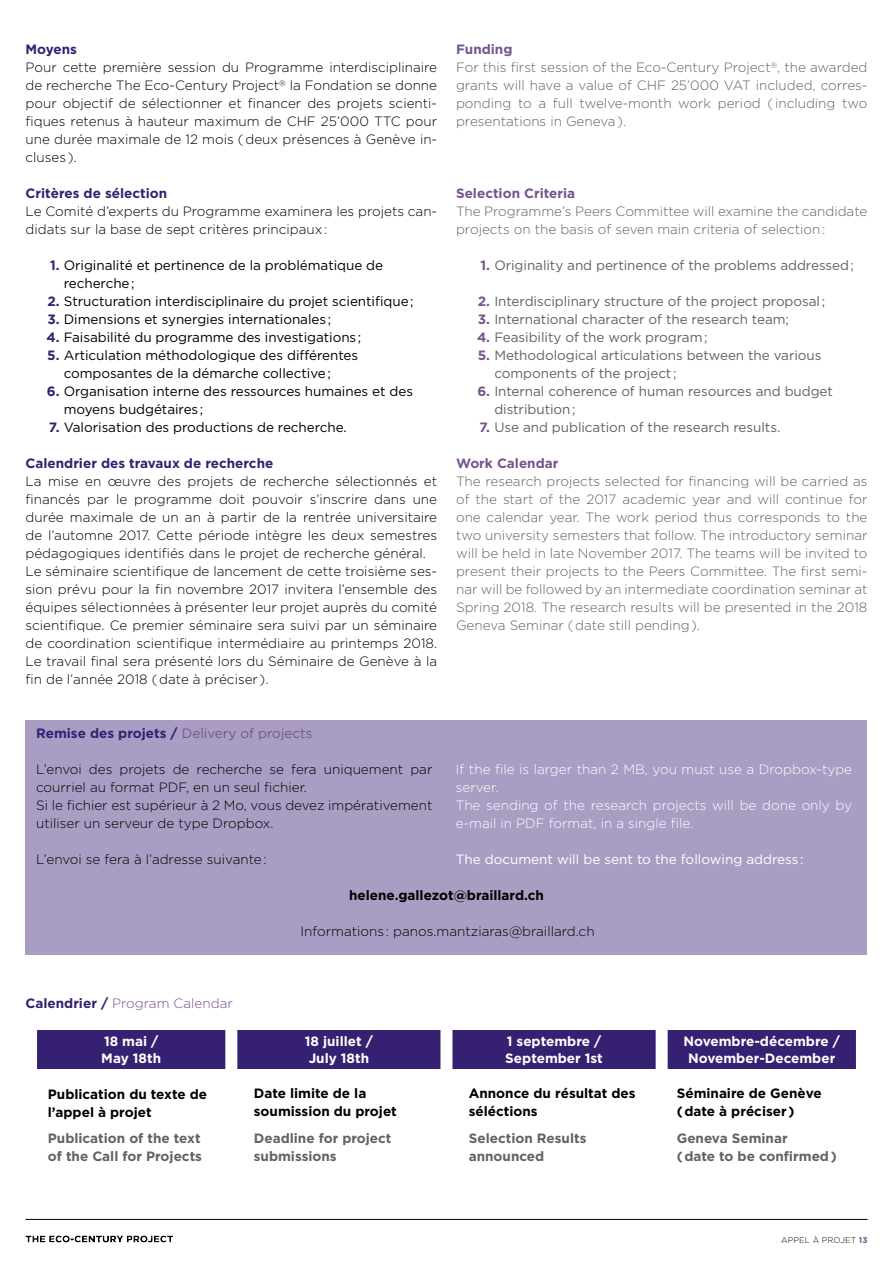
<style>
.page{position:relative;width:893px;height:1263px;background:#fff}
.page>*{position:absolute;margin:0;border:0;box-sizing:border-box;transform-origin:0 0}
.t1{font:300 13.5px/18px "Gotham Pro";color:#000}
.t2{font:300 13.5px/18px "Gotham Pro";color:#636161}
.t3{font:13.5px/18px "Gotham Pro";letter-spacing:-.005em;color:#000}
.t4{font:13.5px/18px "Gotham Pro";letter-spacing:-.005em;color:#636161}
.t5{font:700 13.5px/18px "Gotham Pro";color:#000}
.t6{font:300 13.5px/18px "Gotham Pro";color:#fff}
.t7{font:700 13.5px/18px "Gotham Pro";color:#636161}
.t8{font:700 13.5px/16.2px "Gotham Pro";color:#fff}
.t9{font:700 13.5px "Gotham Pro";color:#362071}
.t10{font:13.5px "Gotham Pro";color:#fff}
.t11{font:13.5px "Gotham Pro";color:#76548e}
.t12{font:700 13.5px "Gotham Pro";color:#76548e}
.t13{font:300 13.5px "Gotham Pro";color:#76548e}
.t14{font:300 8.25px "Gotham Pro";letter-spacing:.02em;color:#000}
.s1{font-weight:700;color:#362071}
.s2{font-weight:700;color:#76548e}
</style>
<div class="page">
<hr style="left:26px;top:1219px;width:841px;height:1px;background:#000">
<svg style="left:26px;top:1235px;width:147px;height:8px"></svg>
<div style="left:26px;top:720px;width:841px;height:234px;background:#a99dc4"></div>
<div style="left:34px;top:1027px;width:194px;height:45px;background:#362071"></div>
<div style="left:31px;top:1024px;width:200px;height:51px;border:6px solid #fff"></div>
<div style="left:234px;top:1027px;width:209px;height:45px;background:#362071"></div>
<div style="left:231px;top:1024px;width:215px;height:51px;border:6px solid #fff"></div>
<div style="left:449px;top:1027px;width:210px;height:45px;background:#362071"></div>
<div style="left:446px;top:1024px;width:216px;height:51px;border:6px solid #fff"></div>
<div style="left:665px;top:1027px;width:194px;height:45px;background:#362071"></div>
<div style="left:662px;top:1024px;width:200px;height:51px;border:6px solid #fff"></div>
<p class="t9" style="left:26px;top:41px;width:53px">Moyens</p>
<p class="t1" style="left:26px;top:58px;width:413px;text-align:justify">Pour cette première session du Programme interdisciplinaire de recherche The Eco-Century Project<sup>®</sup> la Fondation se donne pour objectif de sélectionner et financer des projets scienti&shy;fiques retenus à hauteur maximum de CHF 25’000 TTC pour une durée maximale de 12 mois (deux présences à Genève in&shy;cluses ).</p>
<p class="t9" style="left:26px;top:185px;width:143px">Critères de sélection</p>
<p class="t1" style="left:26px;top:202px;width:413px">Le Comité d’experts du Programme examinera les projets can&shy;didats sur la base de sept critères principaux:</p>
<p class="t3" style="left:64px;top:256px;width:321px;text-indent:-14px"><span class="s1">1.</span> Originalité et pertinence de la problématique de recherche;</p>
<p class="t3" style="left:47px;top:292px;width:368px"><span class="s1">2.</span> Structuration interdisciplinaire du projet scientifique;</p>
<p class="t3" style="left:47px;top:310px;width:285px"><span class="s1">3.</span> Dimensions et synergies internationales;</p>
<p class="t3" style="left:47px;top:328px;width:316px"><span class="s1">4.</span> Faisabilité du programme des investigations;</p>
<p class="t3" style="left:64px;top:346px;width:296px;text-indent:-16px"><span class="s1">5.</span> Articulation méthodologique des différentes composantes de la démarche collective;</p>
<p class="t3" style="left:64px;top:382px;width:351px;text-indent:-17px"><span class="s1">6.</span> Organisation interne des ressources humaines et des moyens budgétaires;</p>
<p class="t3" style="left:49px;top:418px;width:300px"><span class="s1">7.</span> Valorisation des productions de recherche.</p>
<p class="t9" style="left:26px;top:455px;width:249px">Calendrier des travaux de recherche</p>
<p class="t1" style="left:26px;top:472px;width:413px">La mise en œuvre des projets de recherche sélectionnés et financés par le programme doit pouvoir s’inscrire dans une durée maximale de un an à partir de la rentrée universitaire de l’automne 2017. Cette période intègre les deux semestres pédagogiques identifiés dans le projet de recherche général.<br>Le séminaire scientifique de lancement de cette troisième ses&shy;sion prévu pour la fin novembre 2017 invitera l’ensemble des équipes sélectionnées à présenter leur projet auprès du comité scientifique. Ce premier séminaire sera suivi par un séminaire de coordination scientifique intermédiaire au printemps 2018.<br>Le travail final sera présenté lors du Séminaire de Genève à la fin de l’année 2018 (date à préciser ).</p>
<p class="t2" style="left:456px;top:40px;width:413px"><span class="s2">Funding<br></span>For this first session of the Eco-Century Project<sup>®</sup>, the awarded grants will have a value of CHF 25’000 VAT included, corres&shy;ponding to a full twelve-month work period ( including two presentations in Geneva).</p>
<p class="t12" style="left:456px;top:185px;width:121px">Selection Criteria</p>
<p class="t2" style="left:456px;top:202px;width:413px">The Programme’s Peers Committee will examine the candidate projects on the basis of seven main criteria of selection:</p>
<p class="t4" style="left:481px;top:256px;width:375px"><span class="s2">1.</span> Originality and pertinence of the problems addressed;</p>
<p class="t4" style="left:478px;top:292px;width:349px"><span class="s2">2.</span> Interdisciplinary structure of the project proposal;</p>
<p class="t4" style="left:478px;top:310px;width:313px"><span class="s2">3.</span> International character of the research team;</p>
<p class="t4" style="left:477px;top:328px;width:232px"><span class="s2">4.</span> Feasibility of the work program;</p>
<p class="t4" style="left:494px;top:346px;width:329px;text-indent:-16px"><span class="s2">5.</span> Methodological articulations between the various components of the project ;</p>
<p class="t4" style="left:494px;top:382px;width:340px;text-indent:-17px"><span class="s2">6.</span> Internal coherence of human resources and budget distribution;</p>
<p class="t4" style="left:479px;top:418px;width:302px"><span class="s2">7.</span> Use and publication of the research results.</p>
<p class="t12" style="left:456px;top:455px;width:104px">Work Calendar</p>
<p class="t2" style="left:456px;top:472px;width:413px;text-align:justify">The research projects selected for financing will be carried as of the start of the 2017 academic year and will continue for one calendar year. The work period thus corresponds to the two university semesters that follow. The introductory seminar will be held in late November 2017. The teams will be invited to present their projects to the Peers Committee. The first semi&shy;nar will be followed by an intermediate coordination seminar at Spring 2018. The research results will be presented in the 2018<br>Geneva Seminar (date still pending).</p>
<p class="t11" style="left:36px;top:726px;width:278px"><span class="s1">Remise des projets /</span> Delivery of projects</p>
<p class="t1" style="left:36px;top:760px;width:398px">L’envoi des projets de recherche se fera uniquement par courriel au format PDF, en un seul fichier.<br>Si le fichier est supérieur à 2 Mo, vous devez impérativement utiliser un serveur de type Dropbox.</p>
<p class="t1" style="left:36px;top:850px;width:232px">L’envoi se fera à l’adresse suivante:</p>
<p class="t6" style="left:456px;top:760px;width:398px">If the file is larger than 2 MB, you must use a Dropbox-type server.<br>The sending of the research projects will be done only by e-mail in PDF format, in a single file.</p>
<p class="t10" style="left:456px;top:852px;width:349px">The document will be sent to the following address :</p>
<p class="t5" style="left:349px;top:886px;width:196px">helene.gallezot@braillard.ch</p>
<p class="t1" style="left:301px;top:922px;width:296px">Informations : panos.mantziaras@braillard.ch</p>
<p class="t13" style="left:26px;top:996px;width:209px"><span class="s1">Calendrier /</span> Program Calendar</p>
<p class="t8" style="left:101px;top:1033px;width:61px">18 mai /<br>May 18th</p>
<p class="t8" style="left:305px;top:1033px;width:70px">18 juillet /<br>July 18th</p>
<p class="t8" style="left:505px;top:1033px;width:99px">1 septembre /<br>September 1st</p>
<p class="t8" style="left:684px;top:1033px;width:158px;text-align:center">Novembre-décembre /<br>November-December</p>
<p class="t5" style="left:48px;top:1084px;width:161px">Publication du texte de l’appel à projet</p>
<p class="t7" style="left:48px;top:1129px;width:156px">Publication of the text of the Call for Projects</p>
<p class="t5" style="left:677px;top:1084px;width:147px">Séminaire de Genève (date à préciser )</p>
<p class="t7" style="left:677px;top:1129px;width:161px">Geneva Seminar<br>(date to be confirmed)</p>
<p class="t5" style="left:469px;top:1084px;width:168px">Annonce du résultat des séléctions</p>
<p class="t7" style="left:469px;top:1129px;width:119px">Selection Results announced</p>
<p class="t5" style="left:254px;top:1084px;width:145px">Date limite de la soumission du projet</p>
<p class="t7" style="left:254px;top:1129px;width:139px">Deadline for project submissions</p>
<p class="t14" style="left:781px;top:1235px;width:88px">APPEL À PROJET <span class="s2">13</span></p>
</div>
